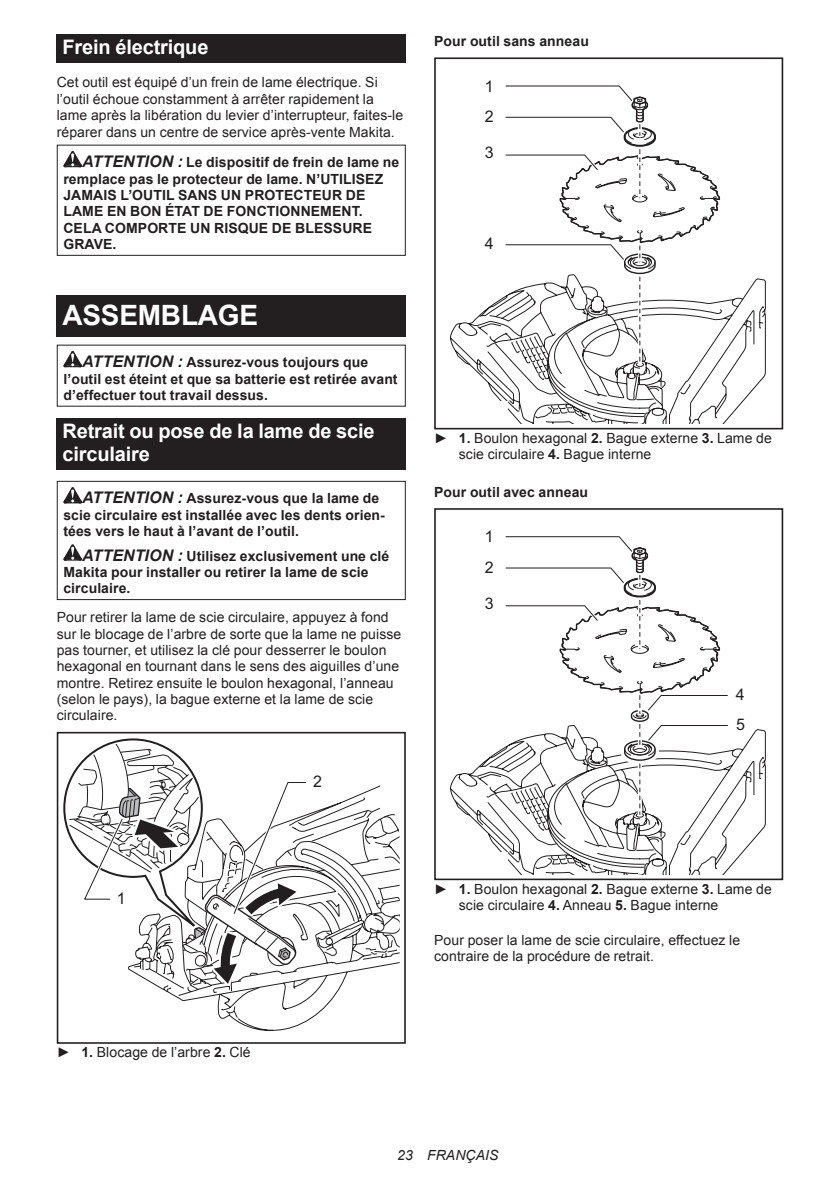
<style>
.page{position:relative;width:840px;height:1191px;background:#fff}
.page>*{position:absolute;margin:0;border:0;box-sizing:border-box;transform-origin:0 0}
.t1{font:700 28px "Arial";letter-spacing:-.01em;color:#fff}
.t2{font:700 20px/23.4px "Arial";letter-spacing:-.01em;color:#fff}
.t3{font:16px/30px "Arial";color:#231f20}
.t4{font:14px/16.4px "Arial";letter-spacing:.005em;color:#231f20}
.t5{font:700 14px/16.4px "Arial";letter-spacing:.005em;color:#231f20}
.t6{font:italic 14px "Arial";letter-spacing:.005em;color:#231f20}
.s1{font-style:italic;font-size:16px}
.s2{font-weight:700}
</style>
<div class="page">
<div style="left:57px;top:34px;width:348px;height:29px;background:#231f20"></div>
<svg style="left:63px;top:151px;width:19px;height:16px"></svg>
<div style="left:57px;top:145px;width:348px;height:111px;border:1px solid #231f20"></div>
<div style="left:57px;top:295px;width:348px;height:41px;background:#231f20"></div>
<svg style="left:63px;top:351px;width:19px;height:16px"></svg>
<div style="left:57px;top:418px;width:348px;height:52px;background:#231f20"></div>
<svg style="left:63px;top:487px;width:19px;height:16px"></svg>
<svg style="left:63px;top:544px;width:19px;height:16px"></svg>
<div style="left:57px;top:481px;width:348px;height:119px;border:1px solid #231f20"></div>
<svg style="left:384px;top:815px;width:15px;height:151px"></svg>
<div style="left:57px;top:732px;width:348px;height:311px;border:2px solid #231f20"></div>
<svg style="left:62px;top:738px;width:322px;height:305px"></svg>
<svg style="left:450px;top:278px;width:315px;height:146px"></svg>
<div style="left:434px;top:401px;width:73px;height:28px;background:#fff"></div>
<div style="left:434px;top:57px;width:348px;height:372px;border:2px solid #231f20"></div>
<svg style="left:502px;top:85px;width:218px;height:278px"></svg>
<svg style="left:450px;top:729px;width:315px;height:145px"></svg>
<div style="left:434px;top:852px;width:73px;height:28px;background:#fff"></div>
<div style="left:434px;top:508px;width:348px;height:372px;border:2px solid #231f20"></div>
<svg style="left:502px;top:536px;width:228px;height:278px"></svg>
<h2 class="t2" style="left:62px;top:36px;width:147px">Frein électrique</h2>
<p class="t4" style="left:57px;top:74px;width:348px">Cet outil est équipé d’un frein de lame électrique. Si l’outil échoue constamment à arrêter rapidement la lame après la libération du levier d’interrupteur, faites-le réparer dans un centre de service après-vente Makita.</p>
<p class="t5" style="left:63px;top:154px;width:337px;text-indent:19px"><span class="s1">ATTENTION :</span> Le dispositif de frein de lame ne remplace pas le protecteur de lame. N’UTILISEZ JAMAIS L’OUTIL SANS UN PROTECTEUR DE LAME EN BON ÉTAT DE FONCTIONNEMENT.<br>CELA COMPORTE UN RISQUE DE BLESSURE GRAVE.</p>
<h1 class="t1" style="left:62px;top:297px;width:197px">ASSEMBLAGE</h1>
<p class="t5" style="left:63px;top:354px;width:335px;text-indent:19px"><span class="s1">ATTENTION :</span> Assurez-vous toujours que l’outil est éteint et que sa batterie est retirée avant d’effectuer tout travail dessus.</p>
<h2 class="t2" style="left:62px;top:420px;width:313px">Retrait ou pose de la lame de scie circulaire</h2>
<p class="t5" style="left:63px;top:491px;width:323px;text-indent:19px"><span class="s1">ATTENTION :</span> Assurez-vous que la lame de scie circulaire est installée avec les dents orien&shy;tées vers le haut à l’avant de l’outil.</p>
<p class="t5" style="left:63px;top:548px;width:327px;text-indent:19px"><span class="s1">ATTENTION :</span> Utilisez exclusivement une clé<br>Makita pour installer ou retirer la lame de scie circulaire.</p>
<p class="t4" style="left:57px;top:609px;width:346px">Pour retirer la lame de scie circulaire, appuyez à fond sur le blocage de l’arbre de sorte que la lame ne puisse pas tourner, et utilisez la clé pour desserrer le boulon hexagonal en tournant dans le sens des aiguilles d’une montre. Retirez ensuite le boulon hexagonal, l’anneau (selon le pays), la bague externe et la lame de scie circulaire.</p>
<p class="t3" style="left:313px;top:766px;width:10px">2</p>
<p class="t5" style="left:434px;top:33px;width:156px">Pour outil sans anneau</p>
<p class="t3" style="left:484px;top:71px;width:10px">1</p>
<p class="t3" style="left:484px;top:101px;width:10px">2</p>
<p class="t3" style="left:484px;top:138px;width:10px">3</p>
<p class="t3" style="left:484px;top:229px;width:10px">4</p>
<p class="t4" style="left:458px;top:430px;width:314px;text-indent:-25px">► <span class="s2">1.</span> Boulon hexagonal <span class="s2">2.</span> Bague externe <span class="s2">3.</span> Lame de scie circulaire <span class="s2">4.</span> Bague interne</p>
<p class="t5" style="left:434px;top:484px;width:155px">Pour outil avec anneau</p>
<p class="t3" style="left:484px;top:522px;width:10px">1</p>
<p class="t3" style="left:484px;top:552px;width:10px">2</p>
<p class="t3" style="left:484px;top:589px;width:10px">3</p>
<p class="t3" style="left:735px;top:679px;width:11px">4<br>5</p>
<p class="t3" style="left:117px;top:883px;width:10px">1</p>
<p class="t4" style="left:57px;top:1044px;width:195px">► <span class="s2">1.</span> Blocage de l’arbre <span class="s2">2.</span> Clé</p>
<p class="t4" style="left:458px;top:880px;width:314px;text-indent:-25px">► <span class="s2">1.</span> Boulon hexagonal <span class="s2">2.</span> Bague externe <span class="s2">3.</span> Lame de scie circulaire <span class="s2">4.</span> Anneau <span class="s2">5.</span> Bague interne</p>
<p class="t4" style="left:434px;top:931px;width:307px">Pour poser la lame de scie circulaire, effectuez le contraire de la procédure de retrait.</p>
<p class="t6" style="left:397px;top:1146px;width:103px">23 FRANÇAIS</p>
</div>
